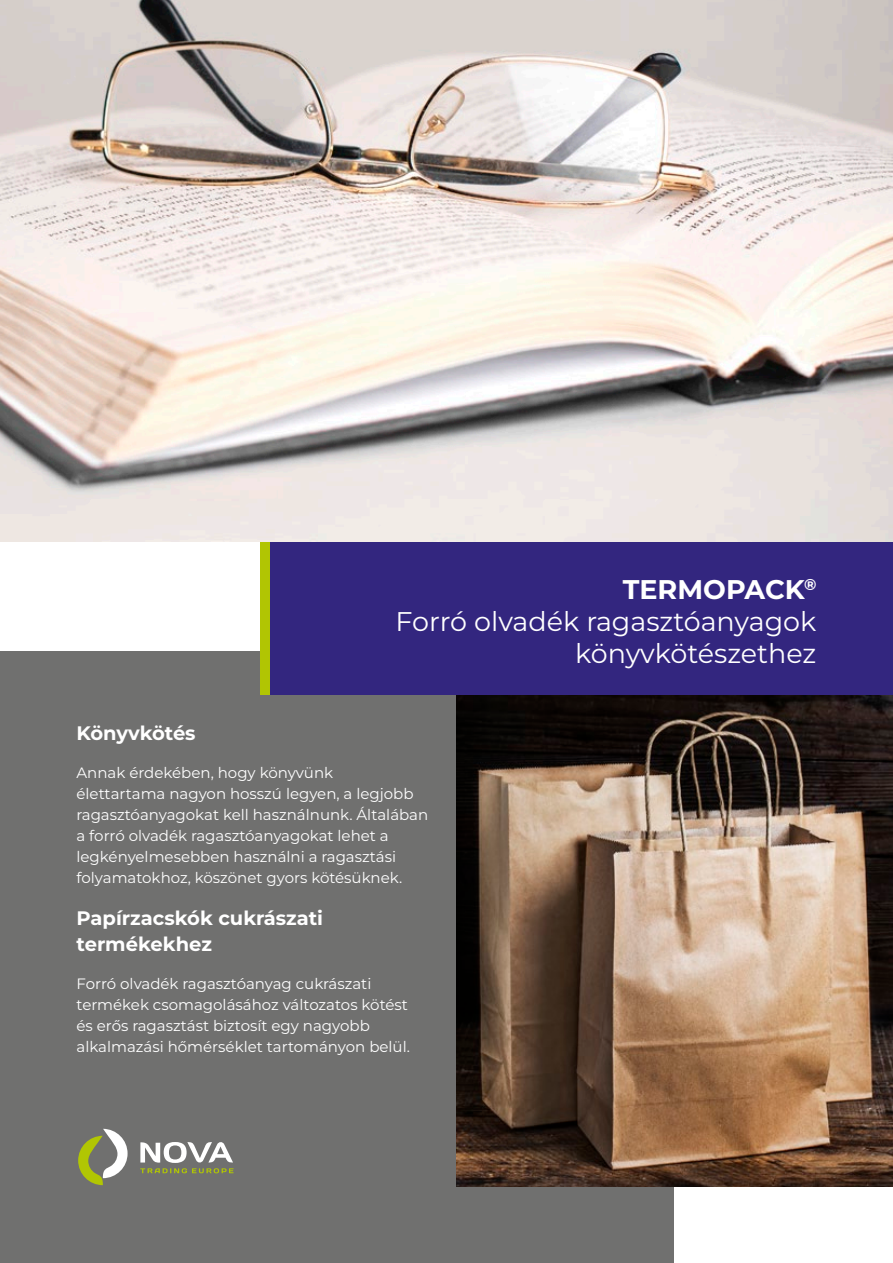
<style>
.page{position:relative;width:893px;height:1263px;background:#fff}
.page>*{position:absolute;margin:0;border:0;box-sizing:border-box;transform-origin:0 0}
.t1{font:27px/32.4px "Montserrat";color:#fff;text-align:right}
.t2{font:700 19.5px/25.5px "Montserrat";color:#fff}
.t3{font:15px/21px "Montserrat";color:#fff}
.s1{font-weight:700}
</style>
<div class="page">
<div style="left:0;top:652px;width:673px;height:611px;background:#70706f"></div>
<div style="left:270px;top:542px;width:623px;height:153px;background:#33267f"></div>
<div style="left:260px;top:542px;width:10px;height:153px;background:#b1c503"></div>
<img style="left:0;top:0;width:893px;height:542px">
<img style="left:456px;top:695px;width:437px;height:492px">
<svg style="left:78px;top:1129px;width:50px;height:56px"></svg>
<svg style="left:140px;top:1142px;width:94px;height:31px"></svg>
<h1 class="t1" style="left:396px;top:572px;width:422px"><span class="s1">TERMOPACK</span><sup>®<br></sup>Forró olvadék ragasztóanyagok könyvkötészethez</h1>
<h2 class="t2" style="left:77px;top:719px;width:121px">Könyvkötés</h2>
<p class="t3" style="left:77px;top:761px;width:353px">Annak érdekében, hogy könyvünk<br>élettartama nagyon hosszú legyen, a legjobb ragasztóanyagokat kell használnunk. Általában a forró olvadék ragasztóanyagokat lehet a legkényelmesebben használni a ragasztási folyamatokhoz, köszönet gyors kötésüknek.</p>
<h2 class="t2" style="left:77px;top:905px;width:248px">Papírzacskók cukrászati termékekhez</h2>
<p class="t3" style="left:77px;top:972px;width:335px">Forró olvadék ragasztóanyag cukrászati termékek csomagolásához változatos kötést és erős ragasztást biztosít egy nagyobb alkalmazási hőmérséklet tartományon belül.</p>
</div>
